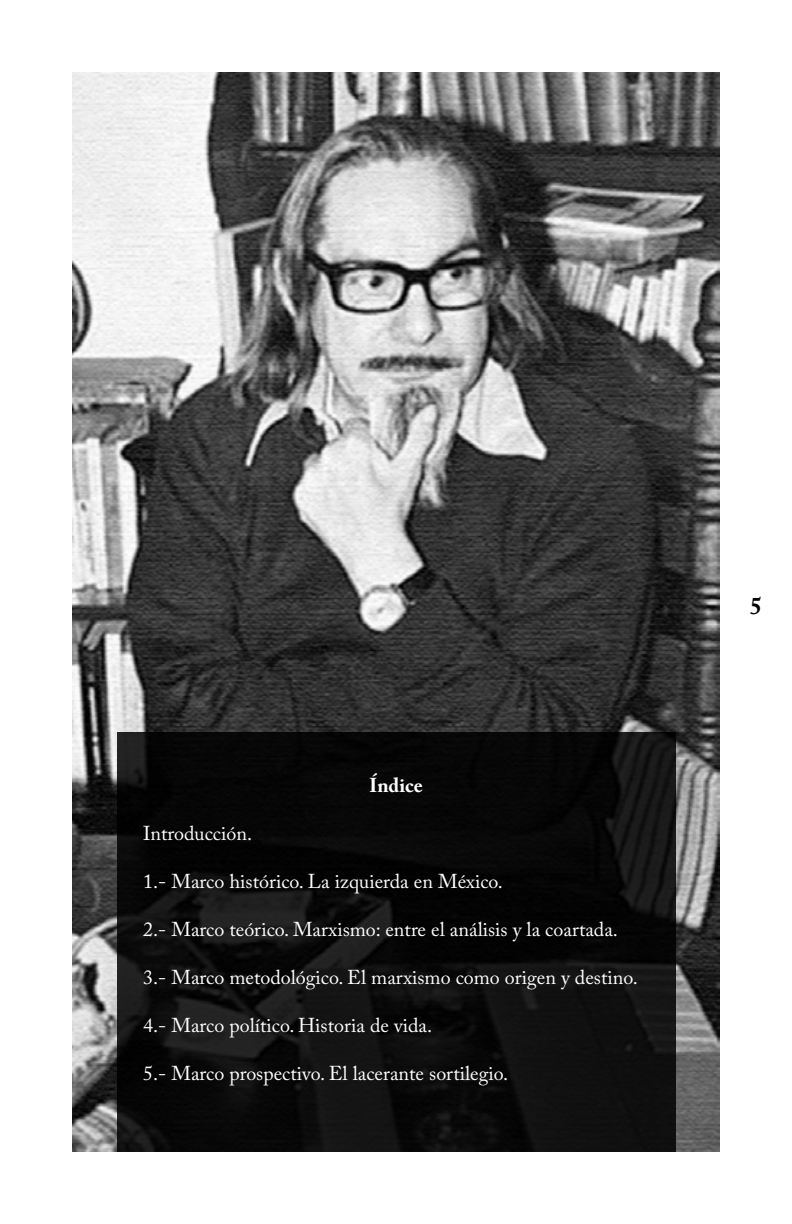
<style>
.page{position:relative;width:792px;height:1224px;background:#fff}
.page>*{position:absolute;margin:0;border:0;box-sizing:border-box;transform-origin:0 0}
.t1{font:700 24px "Adobe Caslon Pro";color:#000}
.t2{font:20px "Adobe Caslon Pro";color:#fff}
.t3{font:700 20px "Adobe Caslon Pro";color:#fff}
</style>
<div class="page">
<img style="left:72px;top:72px;width:648px;height:1080px">
<svg style="left:117px;top:733px;width:558px;height:419px;background:#0c0c0c"></svg>
<p class="t3" style="left:369px;top:773px;width:55px">Índice</p>
<p class="t2" style="left:143px;top:821px;width:110px">Introducción.</p>
<p class="t2" style="left:143px;top:869px;width:361px">1.- Marco histórico. La izquierda en México.</p>
<p class="t2" style="left:143px;top:917px;width:476px">2.- Marco teórico. Marxismo: entre el análisis y la coartada.</p>
<p class="t2" style="left:143px;top:965px;width:496px">3.- Marco metodológico. El marxismo como origen y destino.</p>
<p class="t2" style="left:143px;top:1013px;width:290px">4.- Marco político. Historia de vida.</p>
<p class="t2" style="left:143px;top:1061px;width:367px">5.- Marco prospectivo. El lacerante sortilegio.</p>
<p class="t1" style="left:750px;top:592px;width:13px">5</p>
</div>
